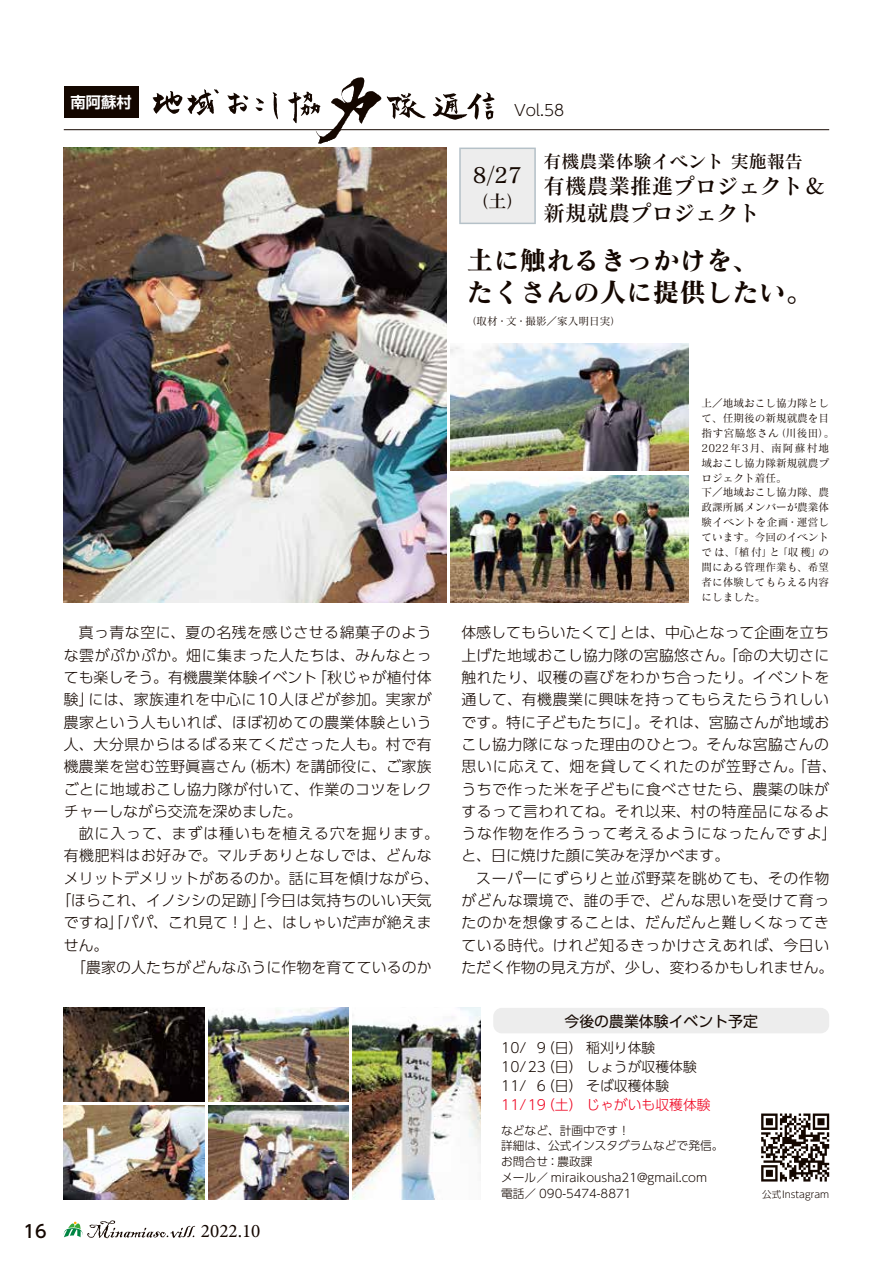
<style>
.page{position:relative;width:893px;height:1263px;background:#fff}
.page>*{position:absolute;margin:0;border:0;box-sizing:border-box;transform-origin:0 0}
.t1{font:26.55px/32px "Matisse Pro B";color:#140700}
.t2{font:21.75px/26.5px "Matisse Pro DB";color:#140700}
.t3{font:21.3px "Matisse Pro DB";color:#140700}
.t4{font:19.2px "Minion Pro";color:#140700}
.t5{font:18px "Matisse Pro DB";color:#140700}
.t6{font:500 17.55px "UD Shin Go Pr 6";color:#140700}
.t7{font:300 15.3px "UD Shin Go Pro";color:#140700}
.t8{font:700 15.3px "UD Shin Go Pro De";color:#fff}
.t9{font:300 14.85px/22.4px "UD Shin Go Pro";letter-spacing:.035em;color:#140700}
.t10{font:300 14.85px "UD Shin Go Pro";letter-spacing:.01em;color:#140700}
.t11{font:300 14.85px "UD Shin Go Pro";letter-spacing:.005em;color:#140700}
.t12{font:300 14.85px "UD Shin Go Pro";letter-spacing:.065em;color:#140700}
.t13{font:300 14.85px "UD Shin Go Pro";color:#140700}
.t14{font:14.85px "UD Shin Go Pro";color:#140700}
.t15{font:300 13.8px/19.2px "UD Shin Go Pro";color:#140700}
.t16{font:300 13.8px "UD Shin Go Pro";color:#ef001e}
.t17{font:300 11.7px/15.9px "UD Shin Go Pro";color:#140700}
.t18{font:10.65px/14.9px "Matisse Pro M";color:#140700}
.t19{font:300 9.6px "UD Shin Go Pro";color:#140700}
</style>
<div class="page">
<div style="left:493px;top:1008px;width:336px;height:25px;background:#ededed;border-radius:9px"></div>
<img style="left:64px;top:148px;width:382px;height:455px">
<img style="left:64px;top:1106px;width:140px;height:93px">
<img style="left:64px;top:1008px;width:140px;height:93px">
<img style="left:208px;top:1106px;width:141px;height:93px">
<img style="left:353px;top:1008px;width:127px;height:191px">
<img style="left:208px;top:1008px;width:141px;height:93px">
<img style="left:451px;top:343px;width:238px;height:128px">
<img style="left:451px;top:475px;width:238px;height:128px">
<hr style="left:64px;top:129px;width:765px;height:1px;background:#140700">
<div style="left:64px;top:86px;width:74px;height:32px;background:#140700"></div>
<svg style="left:153px;top:77px;width:383px;height:147px"></svg>
<svg style="left:761px;top:1113px;width:68px;height:68px"></svg>
<svg style="left:64px;top:1220px;width:131px;height:18px"></svg>
<p class="t8" style="left:70px;top:89px;width:63px">南阿蘇村</p>
<p class="t9" style="left:64px;top:621px;width:369px">　真っ青な空に、夏の名残を感じさせる綿菓子のよう</p>
<p class="t9" style="left:64px;top:643px;width:369px">な雲がぷかぷか。畑に集まった人たちは、みんなとっ</p>
<p class="t11" style="left:64px;top:665px;width:369px">ても楽しそう。有機農業体験イベント「秋じゃが植付体</p>
<p class="t9" style="left:64px;top:688px;width:369px">験」には、家族連れを中心に10人ほどが参加。実家が</p>
<p class="t9" style="left:64px;top:710px;width:369px">農家という人もいれば、ほぼ初めての農業体験という</p>
<p class="t9" style="left:64px;top:732px;width:369px">人、大分県からはるばる来てくださった人も。村で有</p>
<p class="t9" style="left:64px;top:755px;width:369px">機農業を営む笠野眞喜さん（栃木）を講師役に、ご家族</p>
<p class="t9" style="left:64px;top:777px;width:369px">ごとに地域おこし協力隊が付いて、作業のコツをレク</p>
<p class="t13" style="left:64px;top:799px;width:240px">チャーしながら交流を深めました。</p>
<p class="t12" style="left:64px;top:821px;width:377px">　畝に入って、まずは種いもを植える穴を掘ります。</p>
<p class="t9" style="left:64px;top:844px;width:369px">有機肥料はお好みで。マルチありとなしでは、どんな</p>
<p class="t10" style="left:64px;top:866px;width:377px">メリットデメリットがあるのか。話に耳を傾けながら、</p>
<p class="t10" style="left:56px;top:888px;width:377px">「ほらこれ、イノシシの足跡」「今日は気持ちのいい天気</p>
<p class="t11" style="left:64px;top:911px;width:369px">ですね」「パパ、これ見て！」と、はしゃいだ声が絶えま</p>
<p class="t9" style="left:64px;top:933px;width:46px">せん。</p>
<p class="t10" style="left:64px;top:955px;width:369px">　「農家の人たちがどんなふうに作物を育てているのか</p>
<p class="t6" style="left:23px;top:1216px;width:25px">16</p>
<p class="t4" style="left:201px;top:1218px;width:61px">2022.10</p>
<p class="t7" style="left:514px;top:98px;width:52px">Vol.58</p>
<p class="t5" style="left:543px;top:149px;width:261px">有機農業体験イベント 実施報告</p>
<h2 class="t2" style="left:543px;top:172px;width:283px">有機農業推進プロジェクト&amp;新規就農プロジェクト</h2>
<h1 class="t1" style="left:467px;top:244px;width:347px">土に触れるきっかけを、<br>たくさんの人に提供したい。</h1>
<p class="t18" style="left:466px;top:313px;width:157px">（取材・文・撮影／家入明日実）</p>
<h3 class="t3" style="left:473px;top:162px;width:51px">8/27</h3>
<p class="t5" style="left:470px;top:190px;width:56px">（土）</p>
<p class="t18" style="left:702px;top:395px;width:134px">上／地域おこし協力隊として、任期後の新規就農を目指す宮脇悠さん（川後田）。<br>2022年3月、南阿蘇村地域おこし協力隊新規就農プロジェクト着任。<br>下／地域おこし協力隊、農政課所属メンバーが農業体験イベントを企画・運営しています。今回のイベントでは、「植付」と「収穫」の間にある管理作業も、希望者に体験してもらえる内容にしました。</p>
<p class="t9" style="left:461px;top:621px;width:377px">体感してもらいたくて」とは、中心となって企画を立ち上げた地域おこし協力隊の宮脇悠さん。「命の大切さに触れたり、収穫の喜びをわかち合ったり。イベントを通して、有機農業に興味を持ってもらえたらうれしいです。特に子どもたちに」。それは、宮脇さんが地域おこし協力隊になった理由のひとつ。そんな宮脇さんの思いに応えて、畑を貸してくれたのが笠野さん。「昔、うちで作った米を子どもに食べさせたら、農薬の味がするって言われてね。それ以来、村の特産品になるような作物を作ろうって考えるようになったんですよ」と、日に焼けた顔に笑みを浮かべます。<br>　スーパーにずらりと並ぶ野菜を眺めても、その作物がどんな環境で、誰の手で、どんな思いを受けて育ったのかを想像することは、だんだんと難しくなってきている時代。けれど知るきっかけさえあれば、今日いただく作物の見え方が、少し、変わるかもしれません。</p>
<p class="t14" style="left:564px;top:1009px;width:195px">今後の農業体験イベント予定</p>
<p class="t15" style="left:501px;top:1037px;width:197px">10/ 9（日） 稲刈り体験<br>10/ 23（日） しょうが収穫体験<br>11/ 6（日） そば収穫体験</p>
<p class="t16" style="left:501px;top:1094px;width:211px">11/19（土） じゃがいも収穫体験</p>
<p class="t17" style="left:501px;top:1122px;width:224px">などなど、計画中です！<br>詳細は、公式インスタグラムなどで発信。お問合せ：農政課<br>メール／ miraikousha21@gmail.com<br>電話／ 090-5474-8871</p>
<p class="t19" style="left:762px;top:1187px;width:69px">公式Instagram</p>
</div>
